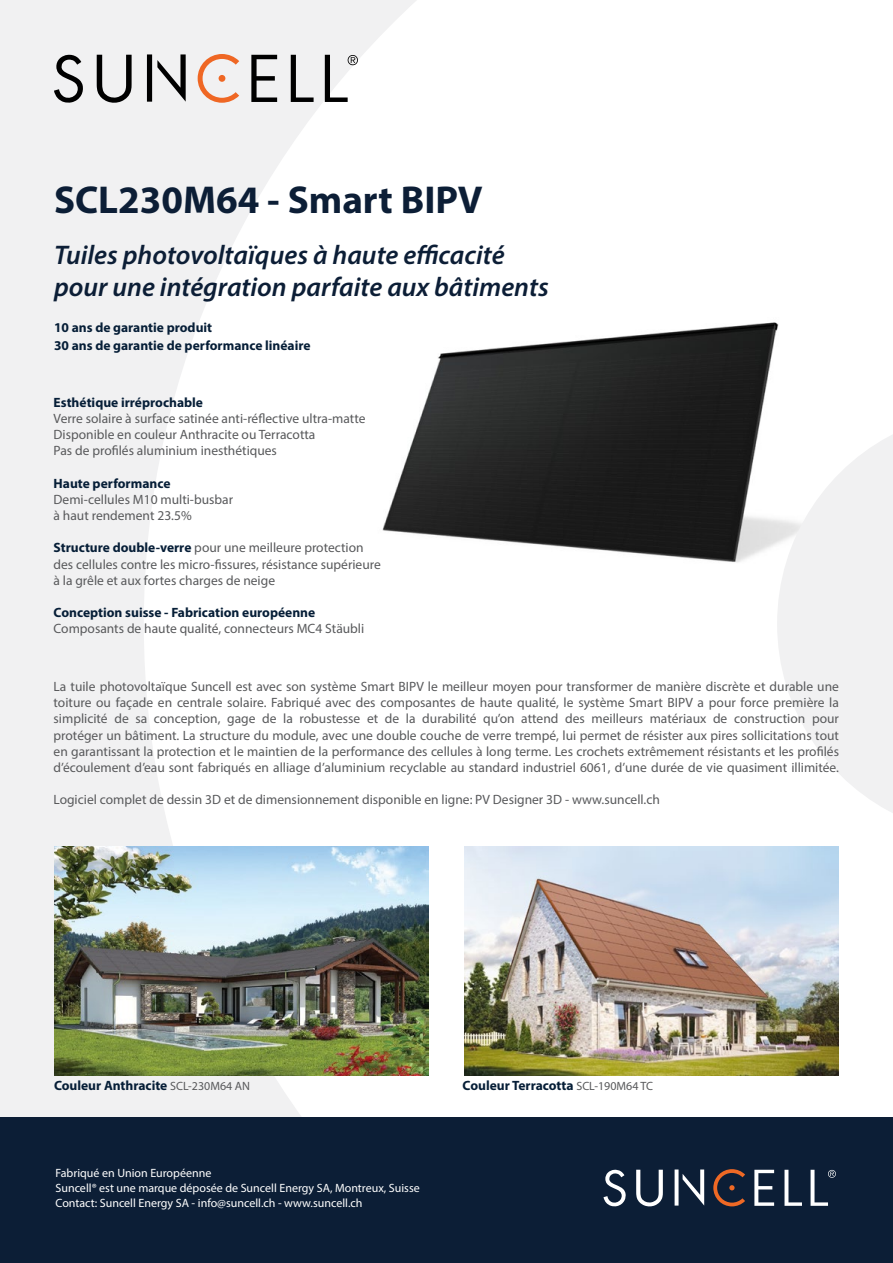
<style>
.page{position:relative;width:893px;height:1263px;background:#fff}
.page>*{position:absolute;margin:0;border:0;box-sizing:border-box;transform-origin:0 0}
.t1{font:700 39px "Myriad Pro";color:#0c1e36}
.t2{font:italic 600 27px/32.4px "Myriad Pro";color:#0c1e36}
.t3{font:13.5px/16.2px "Myriad Pro";color:#58595b}
.t4{font:700 13.5px/18px "Myriad Pro";color:#061e37}
.t5{font:12px/15px "Myriad Pro";color:#fff}
.s1{font-weight:700;color:#061e37}
.s2{font-weight:400;font-size:12px;color:#58595b}
</style>
<div class="page">
<img style="left:440px;top:322px;width:339px;height:241px">
<svg style="left:0;top:0;width:440px;height:1118px"></svg>
<svg style="left:777px;top:430px;width:116px;height:383px"></svg>
<div style="left:0;top:1118px;width:893px;height:145px;background:#0c1e36"></div>
<svg style="left:603px;top:1169px;width:23px;height:37px"></svg>
<svg style="left:636px;top:1170px;width:27px;height:37px"></svg>
<svg style="left:713px;top:1169px;width:32px;height:37px"></svg>
<svg style="left:754px;top:1170px;width:20px;height:36px"></svg>
<svg style="left:784px;top:1170px;width:18px;height:36px"></svg>
<svg style="left:675px;top:1169px;width:29px;height:36px"></svg>
<svg style="left:811px;top:1170px;width:25px;height:36px"></svg>
<svg style="left:54px;top:55px;width:29px;height:48px"></svg>
<svg style="left:97px;top:55px;width:35px;height:48px"></svg>
<svg style="left:198px;top:54px;width:41px;height:49px"></svg>
<div style="left:219px;top:75px;width:6px;height:7px;background:#ef6724;border-radius:50%"></div>
<svg style="left:251px;top:55px;width:26px;height:47px"></svg>
<svg style="left:291px;top:55px;width:23px;height:47px"></svg>
<svg style="left:147px;top:54px;width:39px;height:48px"></svg>
<svg style="left:325px;top:55px;width:33px;height:47px"></svg>
<img style="left:465px;top:846px;width:374px;height:229px">
<img style="left:54px;top:846px;width:375px;height:229px">
<h1 class="t1" style="left:54px;top:174px;width:430px">SCL230M64 - Smart BIPV</h1>
<h2 class="t2" style="left:54px;top:238px;width:496px">Tuiles photovoltaïques à haute efficacité pour une intégration parfaite aux bâtiments</h2>
<p class="t4" style="left:54px;top:318px;width:258px">10 ans de garantie produit<br>30 ans de garantie de performance linéaire</p>
<p class="t4" style="left:54px;top:393px;width:151px">Esthétique irréprochable</p>
<p class="t3" style="left:54px;top:410px;width:313px">Verre solaire à surface satinée anti-réflective ultra-matte<br>Disponible en couleur Anthracite ou Terracotta<br>Pas de profilés aluminium inesthétiques</p>
<p class="t4" style="left:54px;top:474px;width:118px">Haute performance</p>
<p class="t3" style="left:54px;top:491px;width:181px">Demi-cellules M10 multi-busbar à haut rendement 23.5%</p>
<p class="t3" style="left:54px;top:540px;width:329px"><span class="s1">Structure double-verre</span> pour une meilleure protection des cellules contre les micro-fissures, résistance supérieure à la grêle et aux fortes charges de neige</p>
<p class="t4" style="left:54px;top:603px;width:263px">Conception suisse - Fabrication européenne</p>
<p class="t3" style="left:54px;top:621px;width:312px">Composants de haute qualité, connecteurs MC4 Stäubli</p>
<p class="t3" style="left:54px;top:678px;width:787px;text-align:justify">La tuile photovoltaïque Suncell est avec son système Smart BIPV le meilleur moyen pour transformer de manière discrète et durable une toiture ou façade en centrale solaire. Fabriqué avec des composantes de haute qualité, le système Smart BIPV a pour force première la simplicité de sa conception, gage de la robustesse et de la durabilité qu’on attend des meilleurs matériaux de construction pour protéger un bâtiment. La structure du module, avec une double couche de verre trempé, lui permet de résister aux pires sollicitations tout en garantissant la protection et le maintien de la performance des cellules à long terme. Les crochets extrêmement résistants et les profilés d’écoulement d’eau sont fabriqués en alliage d’aluminium recyclable au standard industriel 6061, d’une durée de vie quasiment illimitée.</p>
<p class="t3" style="left:54px;top:791px;width:608px">Logiciel complet de dessin 3D et de dimensionnement disponible en ligne: PV Designer 3D - www.suncell.ch</p>
<p class="t4" style="left:54px;top:1076px;width:198px">Couleur Anthracite <span class="s2">SCL-230M64 AN</span></p>
<p class="t4" style="left:463px;top:1076px;width:192px">Couleur Terracotta <span class="s2">SCL-190M64 TC</span></p>
<p class="t5" style="left:56px;top:1165px;width:366px">Fabriqué en Union Européenne<br>Suncell® est une marque déposée de Suncell Energy SA, Montreux, Suisse<br>Contact: Suncell Energy SA - info@suncell.ch - www.suncell.ch</p>
</div>
